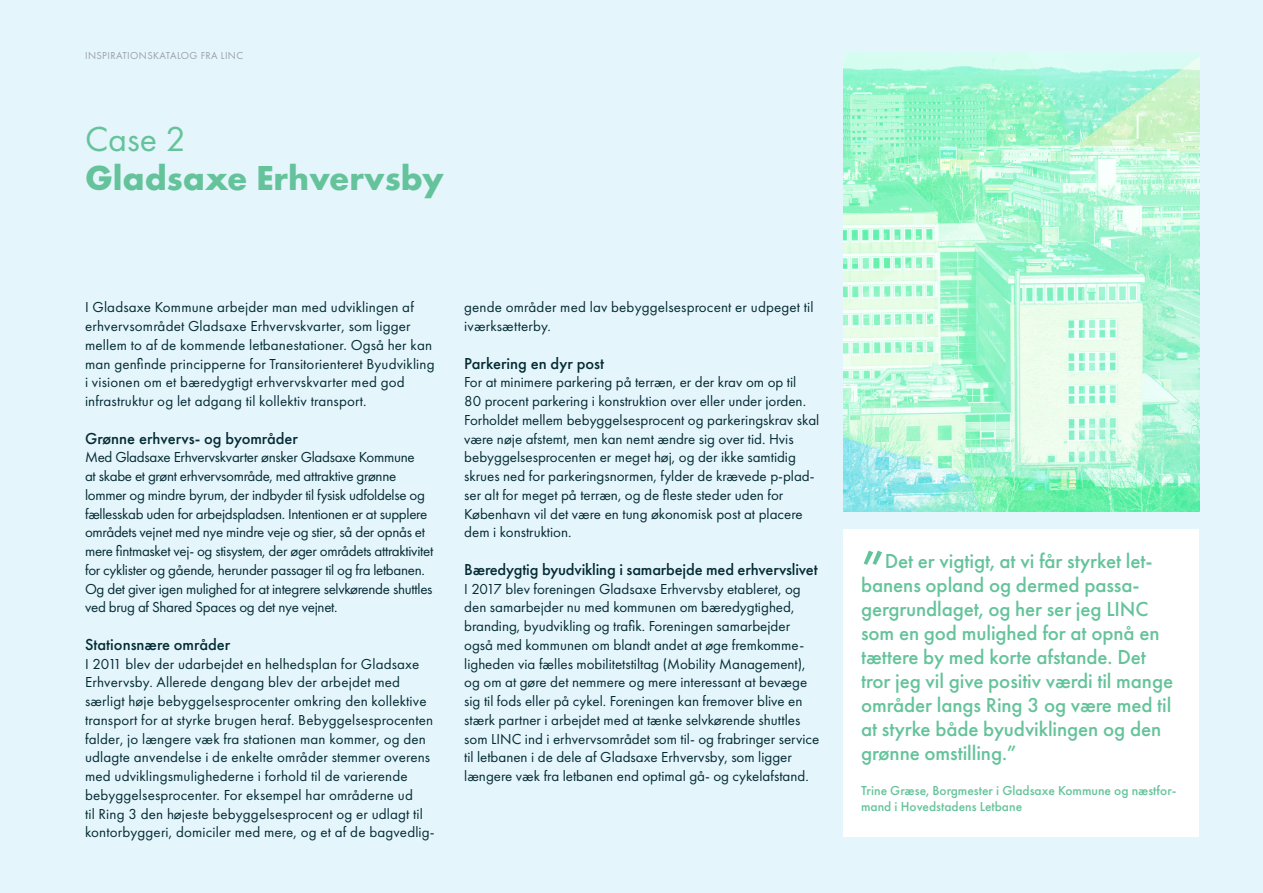
<style>
.page{position:relative;width:1263px;height:893px;background:#e5f5fc}
.page>*{position:absolute;margin:0;border:0;box-sizing:border-box;transform-origin:0 0}
.CITAT{font:500 51px "Futura PT";color:#65c39b}
.MELLEM{font:700 36px "Futura PT";color:#65c39b}
.MELLEM-2{font:36px "Futura PT";color:#65c39b}
.CITAT-2{font:500 21px/24px "Futura PT";letter-spacing:-.005em;color:#65c39b}
.MELLEM-3{font:500 16.5px "Futura PT";letter-spacing:-.01em;color:#042b34}
.BRØD{font:15px/18.8px "Futura PT";color:#042b34}
.BRØD-2{font:15px/18.8px "Futura PT";letter-spacing:-.02em;color:#042b34}
.CITAT_NAVN{font:500 13.5px/16.5px "Futura PT";color:#65c39b}
.t1{font:10.5px "Futura PT";letter-spacing:.035em;color:#99a1a9}
</style>
<div class="page">
<img style="left:843px;top:51px;width:356px;height:460px">
<div style="left:843px;top:529px;width:356px;height:308px;background:#fff"></div>
<p class="t1" style="left:85px;top:49px;width:160px">INSPIRATIONSKATALOG FRA LINC</p>
<p class="MELLEM-2" style="left:85px;top:117px;width:103px">Case 2</p>
<p class="MELLEM" style="left:85px;top:155px;width:360px">Gladsaxe Erhvervsby</p>
<p class="BRØD" style="left:85px;top:298px;width:351px">I Gladsaxe Kommune arbejder man med udviklingen af erhvervsområdet Gladsaxe Erhvervskvarter, som ligger mellem to af de kommende letbanestationer. Også her kan man genfinde principperne for Transitorienteret Byudvikling i visionen om et bæredygtigt erhvervskvarter med god infrastruktur og let adgang til kollektiv transport.</p>
<p class="MELLEM-3" style="left:85px;top:428px;width:214px">Grønne erhvervs- og byområder</p>
<p class="BRØD-2" style="left:85px;top:448px;width:350px">Med Gladsaxe Erhvervskvarter ønsker Gladsaxe Kommune<br>at skabe et grønt erhvervsområde, med attraktive grønne lommer og mindre byrum, der indbyder til fysisk udfoldelse og fællesskab uden for arbejdspladsen. Intentionen er at supplere områdets vejnet med nye mindre veje og stier, så der opnås et mere fintmasket vej- og stisystem, der øger områdets attraktivitet for cyklister og gående, herunder passager til og fra letbanen.<br>Og det giver igen mulighed for at integrere selvkørende shuttles ved brug af Shared Spaces og det nye vejnet.</p>
<p class="MELLEM-3" style="left:85px;top:634px;width:147px">Stationsnære områder</p>
<p class="BRØD" style="left:85px;top:654px;width:351px">I 2011 blev der udarbejdet en helhedsplan for Gladsaxe Erhvervsby. Allerede dengang blev der arbejdet med særligt høje bebyggelsesprocenter omkring den kollektive transport for at styrke brugen heraf. Bebyggelsesprocenten falder, jo længere væk fra stationen man kommer, og den udlagte anvendelse i de enkelte områder stemmer overens med udviklingsmulighederne i forhold til de varierende bebyggelsesprocenter. For eksempel har områderne ud<br>til Ring 3 den højeste bebyggelsesprocent og er udlagt til kontorbyggeri, domiciler med mere, og et af de bagvedlig-</p>
<p class="BRØD" style="left:464px;top:298px;width:351px">gende områder med lav bebyggelsesprocent er udpeget til iværksætterby.</p>
<p class="MELLEM-3" style="left:464px;top:353px;width:141px">Parkering en dyr post</p>
<p class="BRØD" style="left:464px;top:373px;width:357px">For at minimere parkering på terræn, er der krav om op til<br>80 procent parkering i konstruktion over eller under jorden.<br>Forholdet mellem bebyggelsesprocent og parkeringskrav skal være nøje afstemt, men kan nemt ændre sig over tid. Hvis bebyggelsesprocenten er meget høj, og der ikke samtidig skrues ned for parkeringsnormen, fylder de krævede p-plad&shy;ser alt for meget på terræn, og de fleste steder uden for København vil det være en tung økonomisk post at placere dem i konstruktion.</p>
<p class="MELLEM-3" style="left:464px;top:559px;width:355px">Bæredygtig byudvikling i samarbejde med erhvervslivet</p>
<p class="BRØD" style="left:464px;top:579px;width:357px">I 2017 blev foreningen Gladsaxe Erhvervsby etableret, og den samarbejder nu med kommunen om bæredygtighed, branding, byudvikling og trafik. Foreningen samarbejder også med kommunen om blandt andet at øge fremkomme&shy;ligheden via fælles mobilitetstiltag (Mobility Management), og om at gøre det nemmere og mere interessant at bevæge sig til fods eller på cykel. Foreningen kan fremover blive en stærk partner i arbejdet med at tænke selvkørende shuttles som LINC ind i erhvervsområdet som til- og frabringer service til letbanen i de dele af Gladsaxe Erhvervsby, som ligger længere væk fra letbanen end optimal gå- og cykelafstand.</p>
<p class="CITAT" style="left:861px;top:539px;width:25px">”</p>
<p class="CITAT-2" style="left:861px;top:549px;width:314px;text-indent:24px">Det er vigtigt, at vi får styrket let&shy;banens opland og dermed passa&shy;gergrundlaget, og her ser jeg LINC som en god mulighed for at opnå en tættere by med korte afstande. Det tror jeg vil give positiv værdi til mange områder langs Ring 3 og være med til at styrke både byudviklingen og den grønne omstilling.”</p>
<p class="CITAT_NAVN" style="left:861px;top:782px;width:317px">Trine Græse, Borgmester i Gladsaxe Kommune og næstfor&shy;mand i Hovedstadens Letbane</p>
</div>
